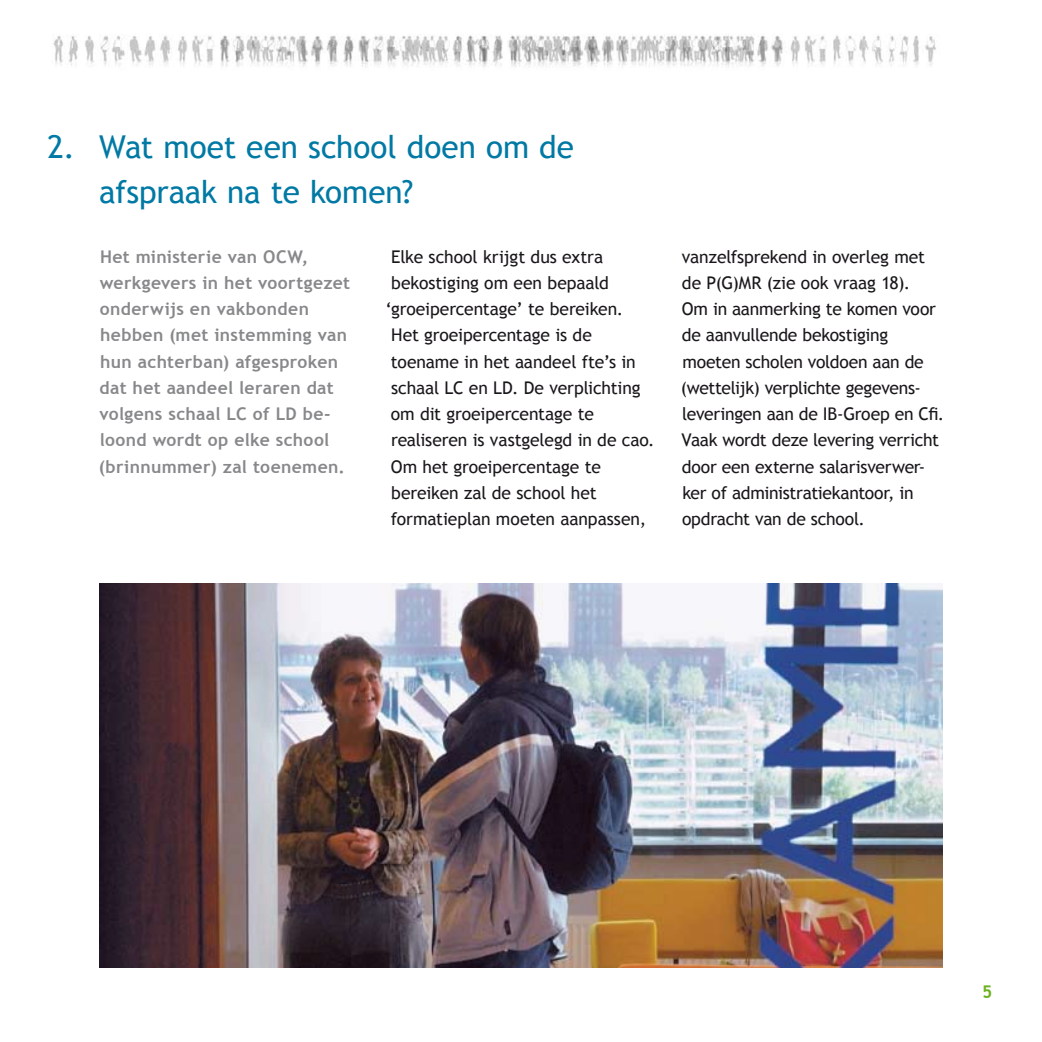
<style>
.page{position:relative;width:1042px;height:1042px;background:#fff}
.page>*{position:absolute;margin:0;border:0;box-sizing:border-box;transform-origin:0 0}
.t1{font:31.5px/45.5px "Trebuchet MS";letter-spacing:-.005em;color:#0079a4}
.t2{font:17.5px/26.2px "Trebuchet MS";letter-spacing:-.01em;color:#1a171b}
.t3{font:700 17.5px/26.2px "Trebuchet MS";letter-spacing:.02em;color:#87888a}
.t4{font:700 17.5px "Trebuchet MS";color:#6db122}
</style>
<div class="page">
<img style="left:53px;top:35px;width:883px;height:32px">
<img style="left:99px;top:583px;width:844px;height:384px">
<h1 class="t1" style="left:99px;top:124px;width:476px;text-indent:-52px">2. Wat moet een school doen om de afspraak na te komen?</h1>
<p class="t3" style="left:99px;top:243px;width:253px">Het ministerie van OCW, werkgevers in het voortgezet onderwijs en vakbonden hebben (met instemming van hun achterban) afgesproken dat het aandeel leraren dat volgens schaal LC of LD be&shy;loond wordt op elke school (brinnummer) zal toenemen.</p>
<p class="t2" style="left:391px;top:243px;width:214px">Elke school krijgt dus extra</p>
<p class="t2" style="left:391px;top:270px;width:219px">bekostiging om een bepaald</p>
<p class="t2" style="left:385px;top:296px;width:239px">‘groeipercentage’ te bereiken.</p>
<p class="t2" style="left:391px;top:322px;width:202px">Het groeipercentage is de</p>
<p class="t2" style="left:391px;top:348px;width:246px">toename in het aandeel fte’s in</p>
<p class="t2" style="left:391px;top:375px;width:251px">schaal LC en LD. De verplichting</p>
<p class="t2" style="left:391px;top:401px;width:204px">om dit groeipercentage te</p>
<p class="t2" style="left:391px;top:427px;width:265px">realiseren is vastgelegd in de cao.</p>
<p class="t2" style="left:391px;top:453px;width:212px">Om het groeipercentage te</p>
<p class="t2" style="left:391px;top:480px;width:207px">bereiken zal de school het</p>
<p class="t2" style="left:391px;top:506px;width:257px">formatieplan moeten aanpassen,</p>
<p class="t2" style="left:681px;top:243px;width:265px">vanzelfsprekend in overleg met de P(G)MR (zie ook vraag 18).<br>Om in aanmerking te komen voor de aanvullende bekostiging moeten scholen voldoen aan de (wettelijk) verplichte gegevens&shy;leveringen aan de IB-Groep en Cfi.<br>Vaak wordt deze levering verricht door een externe salarisverwer&shy;ker of administratiekantoor, in opdracht van de school.</p>
<p class="t4" style="left:982px;top:980px;width:12px">5</p>
</div>
